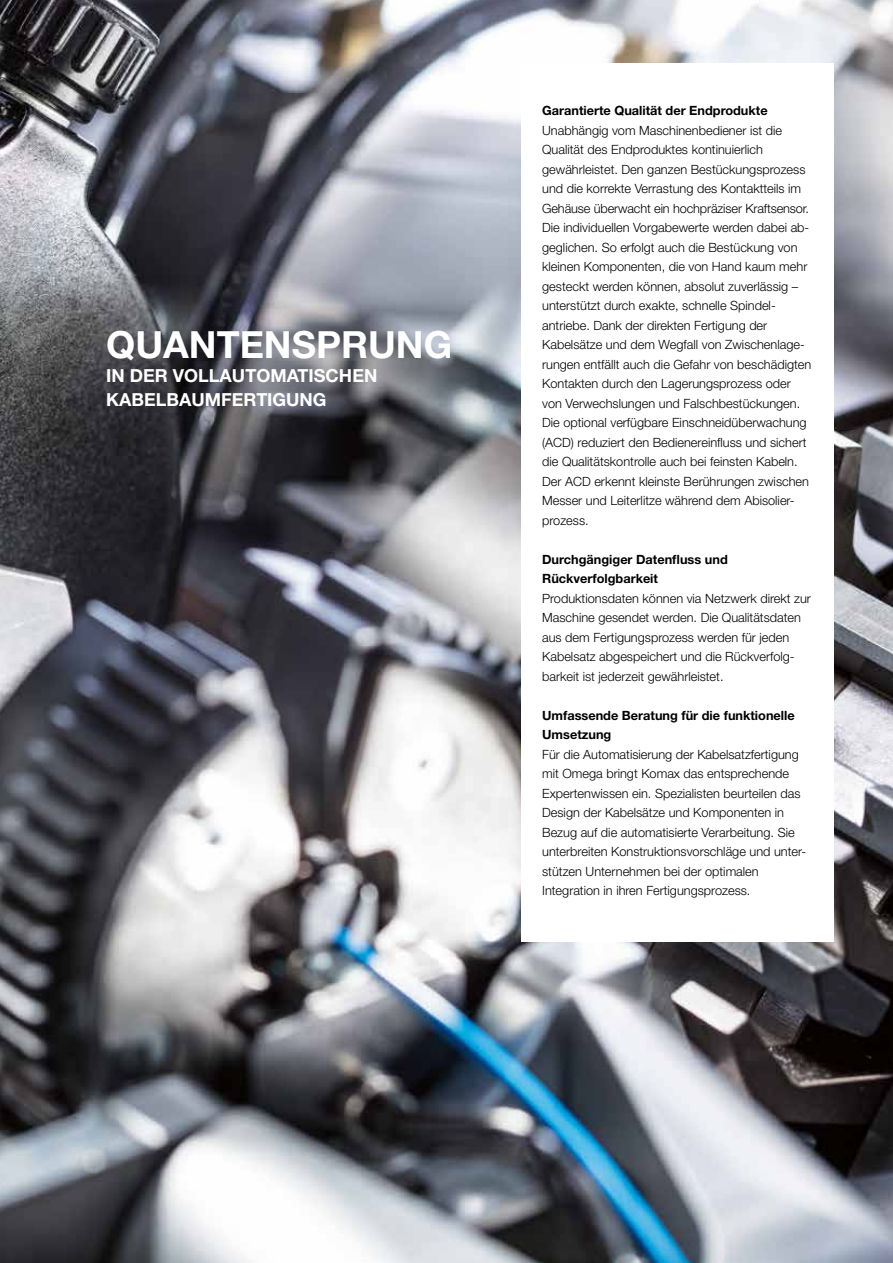
<style>
.page{position:relative;width:893px;height:1263px;background:#fff}
.page>*{position:absolute;margin:0;border:0;box-sizing:border-box;transform-origin:0 0}
.t1{font:700 37.5px "Helvetica Neue LT Std";color:#fff}
.t2{font:700 18px/24px "Helvetica Neue LT Std";color:#fff}
.t3{font:300 12.75px/19.5px "Helvetica Neue LT Std";color:#000}
.t4{font:700 12.75px/19.5px "Helvetica Neue LT Std";color:#000}
</style>
<div class="page">
<img style="left:0;top:0;width:893px;height:1263px">
<div style="left:521px;top:64px;width:312px;height:878px;background:#fff"></div>
<h1 class="t1" style="left:106px;top:322px;width:347px">QUANTENSPRUNG</h1>
<h2 class="t2" style="left:106px;top:364px;width:273px">IN DER VOLLAUTOMATISCHEN<br>KABELBAUMFERTIGUNG</h2>
<p class="t4" style="left:542px;top:101px;width:227px">Garantierte Qualität der Endprodukte</p>
<p class="t3" style="left:542px;top:120px;width:271px">Unabhängig vom Maschinenbediener ist die Qualität des Endproduktes kontinuierlich gewährleistet. Den ganzen Bestückungsprozess und die korrekte Verrastung des Kontaktteils im Gehäuse überwacht ein hochpräziser Kraftsensor.<br>Die individuellen Vorgabewerte werden dabei ab&shy;geglichen. So erfolgt auch die Bestückung von kleinen Komponenten, die von Hand kaum mehr gesteckt werden können, absolut zuverlässig – unterstützt durch exakte, schnelle Spindel&shy;antriebe. Dank der direkten Fertigung der Kabelsätze und dem Wegfall von Zwischenlage&shy;rungen entfällt auch die Gefahr von beschädigten Kontakten durch den Lagerungsprozess oder von Verwechslungen und Falschbestückungen.<br>Die optional verfügbare Einschneidüberwachung (ACD) reduziert den Bedienereinfluss und sichert die Qualitätskontrolle auch bei feinsten Kabeln.<br>Der ACD erkennt kleinste Berührungen zwischen Messer und Leiterlitze während dem Abisolier&shy;prozess.</p>
<p class="t4" style="left:542px;top:549px;width:187px">Durchgängiger Datenfluss und<br>Rückverfolgbarkeit</p>
<p class="t3" style="left:542px;top:588px;width:270px">Produktionsdaten können via Netzwerk direkt zur Maschine gesendet werden. Die Qualitätsdaten aus dem Fertigungsprozess werden für jeden Kabelsatz abgespeichert und die Rückverfolg&shy;barkeit ist jederzeit gewährleistet.</p>
<p class="t4" style="left:542px;top:705px;width:254px">Umfassende Beratung für die funktionelle<br>Umsetzung</p>
<p class="t3" style="left:542px;top:744px;width:266px">Für die Automatisierung der Kabelsatzfertigung mit Omega bringt Komax das entsprechende Expertenwissen ein. Spezialisten beurteilen das Design der Kabelsätze und Komponenten in Bezug auf die automatisierte Verarbeitung. Sie unterbreiten Konstruktionsvorschläge und unter&shy;stützen Unternehmen bei der optimalen Integration in ihren Fertigungsprozess.</p>
</div>
